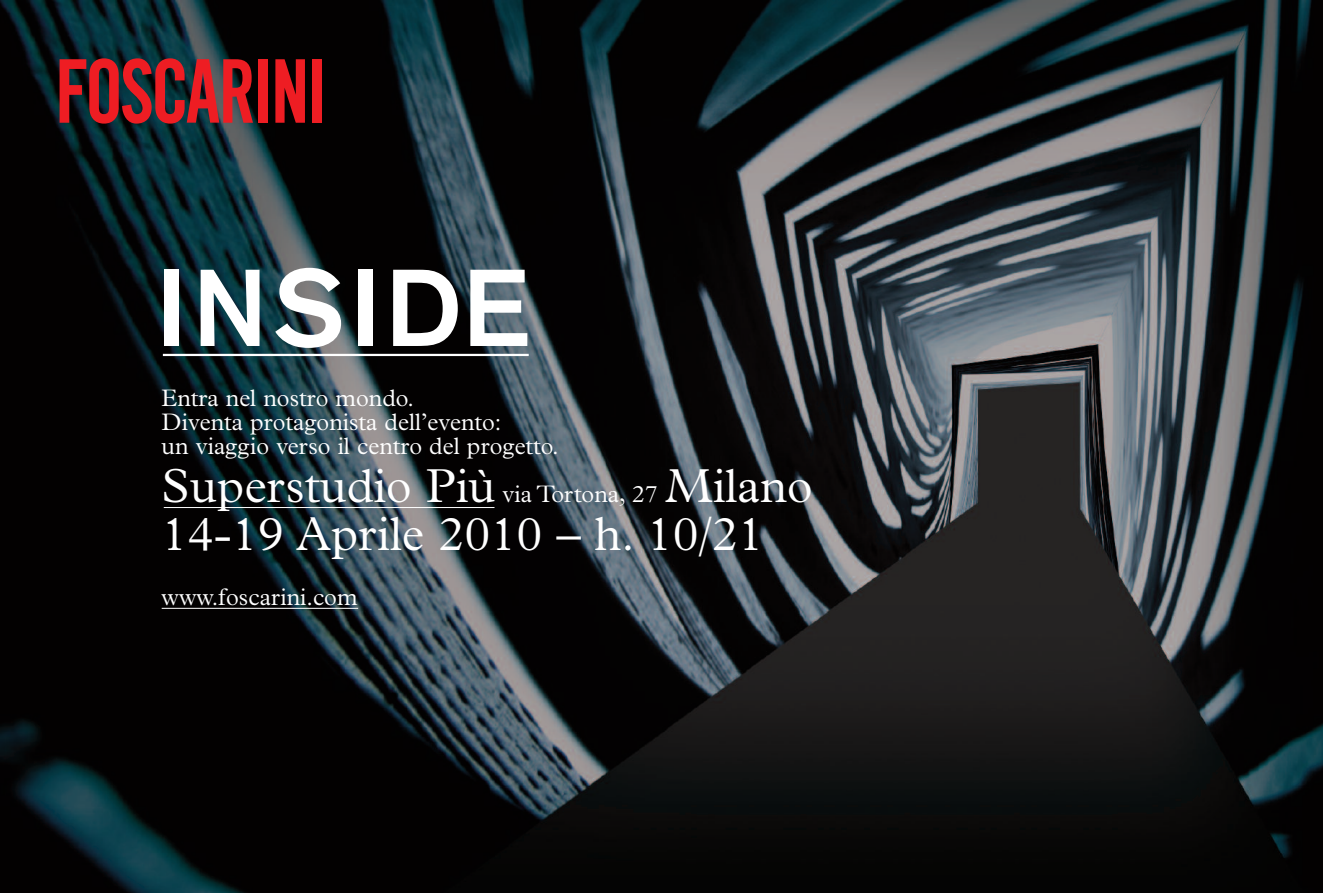
<style>
.page{position:relative;width:1323px;height:893px;background:#fff}
.page>*{position:absolute;margin:0;border:0;box-sizing:border-box;transform-origin:0 0}
.t1{font:500 108px "Akzidenz Grotesk BE";letter-spacing:.04em;color:#fff}
.t2{font:300 48px/48px "Plantin";color:#fff}
.t3{font:300 24px/24px "Plantin";color:#fff}
.s1{font-size:24px}
</style>
<div class="page">
<img style="left:0;top:0;width:1322px;height:893px">
<hr style="left:164px;top:507px;width:330px;height:1px;background:#fff">
<hr style="left:162px;top:608px;width:196px;height:1px;background:#fff">
<hr style="left:163px;top:354px;width:365px;height:2px;background:#fff">
<svg style="left:275px;top:59px;width:30px;height:64px;background:#b8161b"></svg>
<div style="left:258px;top:59px;width:9px;height:64px;background:#ee1d23"></div>
<div style="left:312px;top:59px;width:10px;height:64px;background:#ee1d23"></div>
<svg style="left:60px;top:58px;width:193px;height:66px;background:#85252b"></svg>
<h1 class="t1" style="left:156px;top:270px;width:375px">INSIDE</h1>
<p class="t3" style="left:162px;top:388px;width:398px">Entra nel nostro mondo.<br>Diventa protagonista dell’evento:<br>un viaggio verso il centro del progetto.</p>
<h2 class="t2" style="left:162px;top:466px;width:652px">Superstudio Più <span class="s1">via Tortona, 27</span> Milano<br>14-19 Aprile 2010 – h. 10/21</h2>
<p class="t3" style="left:162px;top:587px;width:197px">www.foscarini.com</p>
</div>
